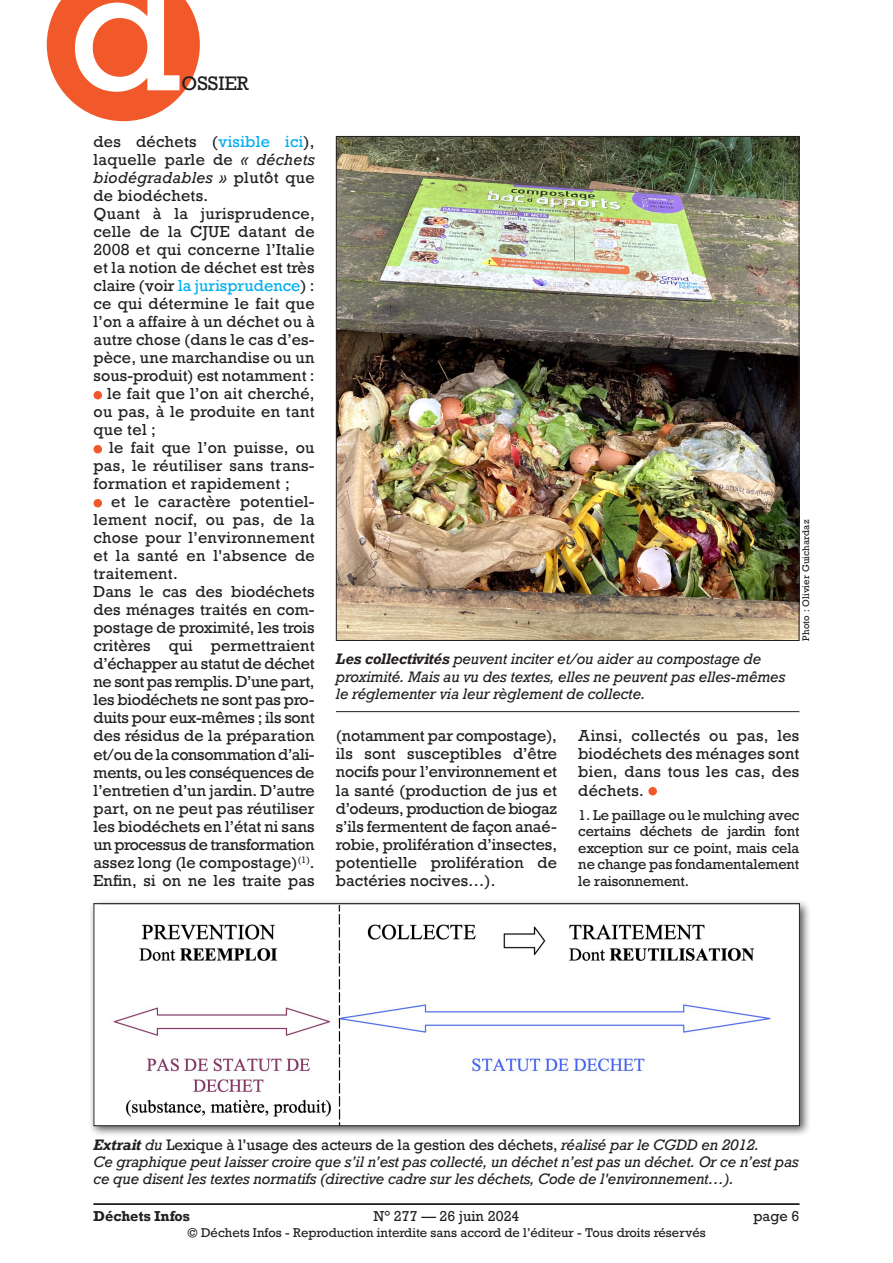
<style>
.page{position:relative;width:893px;height:1263px;background:#fff}
.page>*{position:absolute;margin:0;border:0;box-sizing:border-box;transform-origin:0 0}
.t1{font:166.5px "Rockwell";color:#fff}
.t2{font:18.3px "Rockwell";color:#231f20}
.Texte_courant{font:15px/18px "Rockwell";letter-spacing:.015em;color:#231f20;text-align:justify}
.Légende_photo{font:italic 14.25px/17.2px "Rockwell";letter-spacing:-.01em;color:#231f20}
.Texte_courant-2{font:13.5px/16.5px "Rockwell";letter-spacing:-.01em;color:#231f20;text-align:justify}
.t3{font:700 13.5px "Rockwell";color:#231f20}
.t4{font:12px "Rockwell";color:#231f20}
.Crédit_photo{font:9px "Rockwell";letter-spacing:.015em;color:#231f20}
.s1{color:#00aeef}
.s2{font-style:italic}
.s3{font-weight:700}
.s4{font-style:normal}
</style>
<div class="page">
<hr style="left:94px;top:1203px;width:705px;height:2px;background:#231f20">
<div style="left:94px;top:391px;width:8px;height:8px;background:#f1592a;border-radius:50%"></div>
<div style="left:94px;top:445px;width:8px;height:8px;background:#f1592a;border-radius:50%"></div>
<div style="left:94px;top:499px;width:8px;height:8px;background:#f1592a;border-radius:50%"></div>
<div style="left:648px;top:787px;width:9px;height:8px;background:#f1592a;border-radius:50%"></div>
<img style="left:338px;top:138px;width:459px;height:501px">
<div style="left:88px;top:898px;width:723px;height:239px;background:#231f20;opacity:.75"></div>
<img style="left:96px;top:905px;width:702px;height:219px">
<div style="left:94px;top:903px;width:706px;height:223px;border:1px solid #231f20"></div>
<hr style="left:336px;top:711px;width:463px;height:1px;background:#231f20">
<svg style="left:47px;top:0;width:153px;height:121px;background:#f3734b"></svg>
<h1 class="t1" style="left:69px;top:-73px;width:114px">d</h1>
<p class="t2" style="left:182px;top:72px;width:69px">OSSIER</p>
<p class="Texte_courant" style="left:94px;top:133px;width:223px">des déchets (<span class="s1">visible ici</span>), laquelle parle de <span class="s2">« déchets biodégradables »</span> plutôt que de biodéchets.</p>
<p class="Texte_courant" style="left:94px;top:205px;width:223px">Quant à la jurisprudence, celle de la CJUE datant de 2008 et qui concerne l’Italie et la notion de déchet est très claire (voir <span class="s1">la jurisprudence</span>) : ce qui détermine le fait que l’on a affaire à un déchet ou à autre chose (dans le cas d’es&shy;pèce, une marchandise ou un sous-produit) est notamment :</p>
<p class="Texte_courant" style="left:94px;top:385px;width:223px;text-indent:14px">le fait que l’on ait cherché, ou pas, à le produite en tant que tel ;</p>
<p class="Texte_courant" style="left:94px;top:439px;width:223px;text-indent:16px">le fait que l’on puisse, ou pas, le réutiliser sans trans&shy;formation et rapidement ;</p>
<p class="Texte_courant" style="left:94px;top:493px;width:223px;text-indent:18px">et le caractère potentiel&shy;lement nocif, ou pas, de la chose pour l’environnement et la santé en l'absence de traitement.</p>
<p class="Texte_courant" style="left:94px;top:583px;width:223px">Dans le cas des biodéchets des ménages traités en com&shy;postage de proximité, les trois critères qui permettraient d’échapper au statut de déchet ne sont pas remplis. D’une part, les biodéchets ne sont pas pro&shy;duits pour eux-mêmes ; ils sont des résidus de la préparation et/ou de la consommation d’ali&shy;ments, ou les conséquences de l’entretien d’un jardin. D’autre part, on ne peut pas réutiliser les biodéchets en l’état ni sans un processus de transformation assez long (le compostage)<sup>(1)</sup>.<br>Enfin, si on ne les traite pas</p>
<p class="Légende_photo" style="left:336px;top:651px;width:451px"><span class="s3">Les collectivités</span> peuvent inciter et/ou aider au compostage de proximité. Mais au vu des textes, elles ne peuvent pas elles-mêmes le réglementer via leur règlement de collecte.</p>
<p class="Crédit_photo" style="left:800px;top:641px;width:122px;rotate:-90deg">Photo : Olivier Guichardaz</p>
<p class="Texte_courant" style="left:336px;top:727px;width:223px">(notamment par compostage), ils sont susceptibles d’être nocifs pour l’environnement et la santé (production de jus et d’odeurs, production de biogaz s’ils fermentent de façon anaé&shy;robie, prolifération d’insectes, potentielle prolifération de bactéries nocives…).</p>
<p class="Texte_courant" style="left:578px;top:727px;width:223px">Ainsi, collectés ou pas, les biodéchets des ménages sont bien, dans tous les cas, des déchets.</p>
<p class="Texte_courant-2" style="left:578px;top:807px;width:223px">1. Le paillage ou le mulching avec certains déchets de jardin font exception sur ce point, mais cela ne change pas fondamentalement le raisonnement.</p>
<p class="Légende_photo" style="left:94px;top:1136px;width:707px"><span class="s3">Extrait</span> du <span class="s4">Lexique à l’usage des acteurs de la gestion des déchets,</span> réalisé par le CGDD en 2012.<br>Ce graphique peut laisser croire que s’il n’est pas collecté, un déchet n’est pas un déchet. Or ce n’est pas ce que disent les textes normatifs (directive cadre sur les déchets, Code de l'environnement…).</p>
<p class="t3" style="left:94px;top:1207px;width:98px">Déchets Infos</p>
<p class="Texte_courant-2" style="left:373px;top:1208px;width:148px">N° 277 — 26 juin 2024</p>
<p class="Texte_courant-2" style="left:753px;top:1208px;width:48px">page 6</p>
<p class="t4" style="left:187px;top:1225px;width:520px">© Déchets Infos - Reproduction interdite sans accord de l’éditeur - Tous droits réservés</p>
</div>
